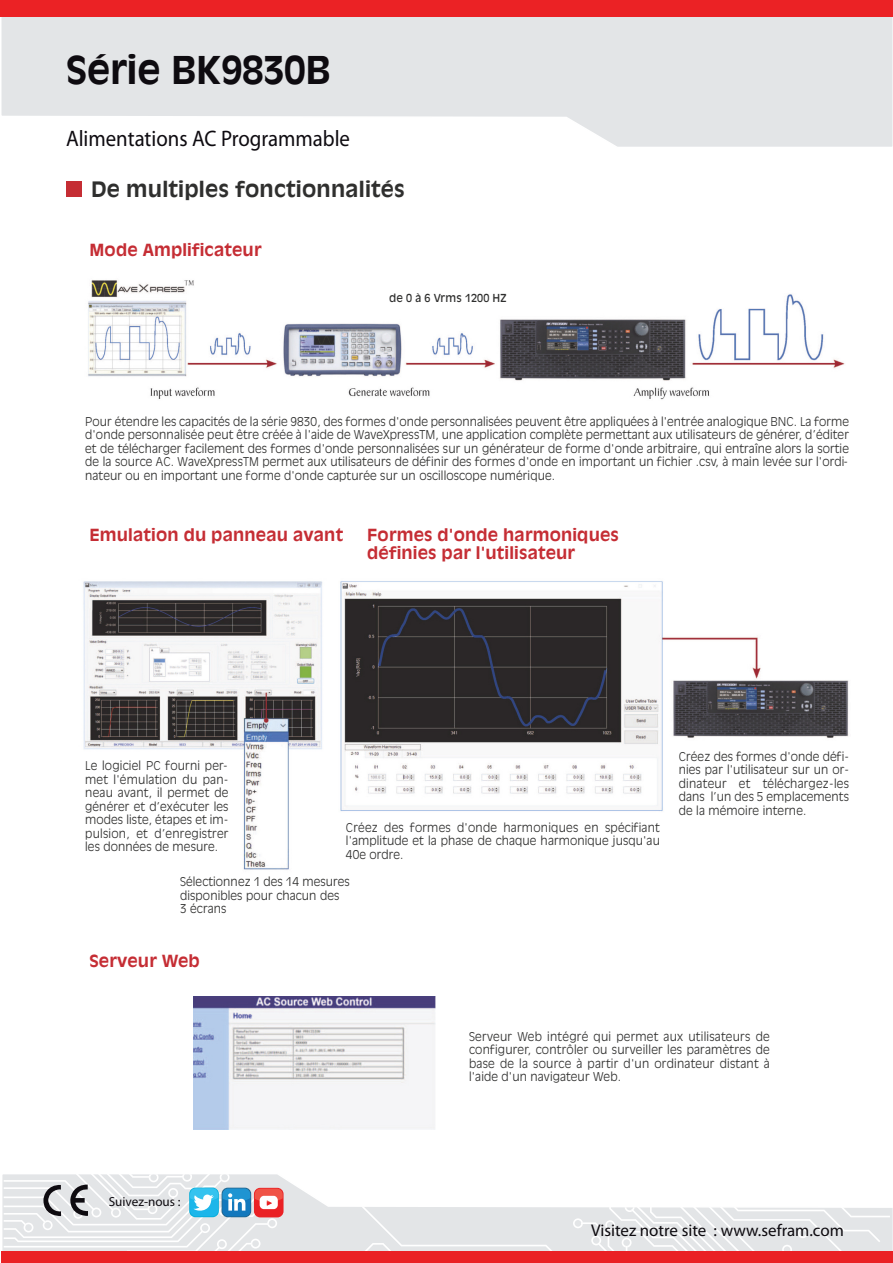
<style>
.page{position:relative;width:893px;height:1263px;background:#fff}
.page>*{position:absolute;margin:0;border:0;box-sizing:border-box;transform-origin:0 0}
.t1{font:700 37.8px "Antique Olive";color:#0e0b10}
.t2{font:22.5px "Myriad Pro";color:#0e0b10;scale:.93 1}
.t3{font:700 21px "Antique Olive";letter-spacing:.01em;color:#2f2f2e}
.t4{font:16.95px "Myriad Pro";color:#0e0b10}
.t5{font:700 16.5px/18px "Antique Olive";letter-spacing:.01em;color:#c52d34}
.t6{font:13.2px "Myriad Pro";color:#0e0b10}
.t7{font:300 12px/13.5px "Antique Olive";letter-spacing:.01em;color:#2f2f2e;text-align:justify}
.t8{font:10.95px "Antique Olive";letter-spacing:.01em;color:#2f2f2e}
</style>
<div class="page">
<svg style="left:0;top:0;width:893px;height:147px"></svg>
<div style="left:1px;top:0;width:892px;height:16px;background:#eb2225"></div>
<svg style="left:4px;top:1174px;width:886px;height:89px"></svg>
<div style="left:66px;top:181px;width:16px;height:16px;background:#c52d34"></div>
<img style="left:88px;top:280px;width:757px;height:120px">
<img style="left:83px;top:581px;width:766px;height:289px">
<img style="left:194px;top:996px;width:241px;height:134px">
<h1 class="t1" style="left:66px;top:55px;width:266px">Série BK9830B</h1>
<h2 class="t2" style="left:66px;top:130px;width:307px">Alimentations AC Programmable</h2>
<h3 class="t3" style="left:91px;top:180px;width:315px">De multiples fonctionnalités</h3>
<h3 class="t5" style="left:89px;top:241px;width:173px">Mode Amplificateur</h3>
<p class="t8" style="left:389px;top:294px;width:119px">de 0 à 6 Vrms 1200 HZ</p>
<p class="t7" style="left:85px;top:415px;width:765px">Pour étendre les capacités de la série 9830, des formes d'onde personnalisées peuvent être appliquées à l'entrée analogique BNC. La forme d'onde personnalisée peut être créée à l'aide de WaveXpressTM, une application complète permettant aux utilisateurs de générer, d’éditer et de télécharger facilement des formes d'onde personnalisées sur un générateur de forme d'onde arbitraire, qui entraîne alors la sortie de la source AC. WaveXpressTM permet aux utilisateurs de définir des formes d'onde en important un fichier .csv, à main levée sur l'ordi&shy;nateur ou en important une forme d'onde capturée sur un oscilloscope numérique.</p>
<h3 class="t5" style="left:89px;top:527px;width:255px">Emulation du panneau avant</h3>
<h3 class="t5" style="left:367px;top:527px;width:253px">Formes d'onde harmoniques définies par l'utilisateur</h3>
<p class="t7" style="left:85px;top:759px;width:145px">Le logiciel PC fourni per&shy;met l'émulation du pan&shy;neau avant, il permet de générer et d’exécuter les modes liste, étapes et im&shy;pulsion, et d’enregistrer les données de mesure.</p>
<p class="t7" style="left:346px;top:821px;width:315px">Créez des formes d'onde harmoniques en spécifiant l'amplitude et la phase de chaque harmonique jusqu'au 40e ordre.</p>
<p class="t7" style="left:180px;top:875px;width:171px;text-align:left">Sélectionnez 1 des 14 mesures disponibles pour chacun des<br>3 écrans</p>
<h3 class="t5" style="left:89px;top:953px;width:112px">Serveur Web</h3>
<p class="t7" style="left:679px;top:750px;width:172px">Créez des formes d'onde défi&shy;nies par l'utilisateur sur un or&shy;dinateur et téléchargez-les dans l’un des 5 emplacements de la mémoire interne.</p>
<p class="t6" style="left:109px;top:1196px;width:73px">Suivez-nous :</p>
<p class="t7" style="left:469px;top:1030px;width:302px">Serveur Web intégré qui permet aux utilisateurs de configurer, contrôler ou surveiller les paramètres de base de la source à partir d'un ordinateur distant à l'aide d'un navigateur Web.</p>
<h3 class="t4" style="left:591px;top:1224px;width:254px">Visitez notre site : www.sefram.com</h3>
</div>
